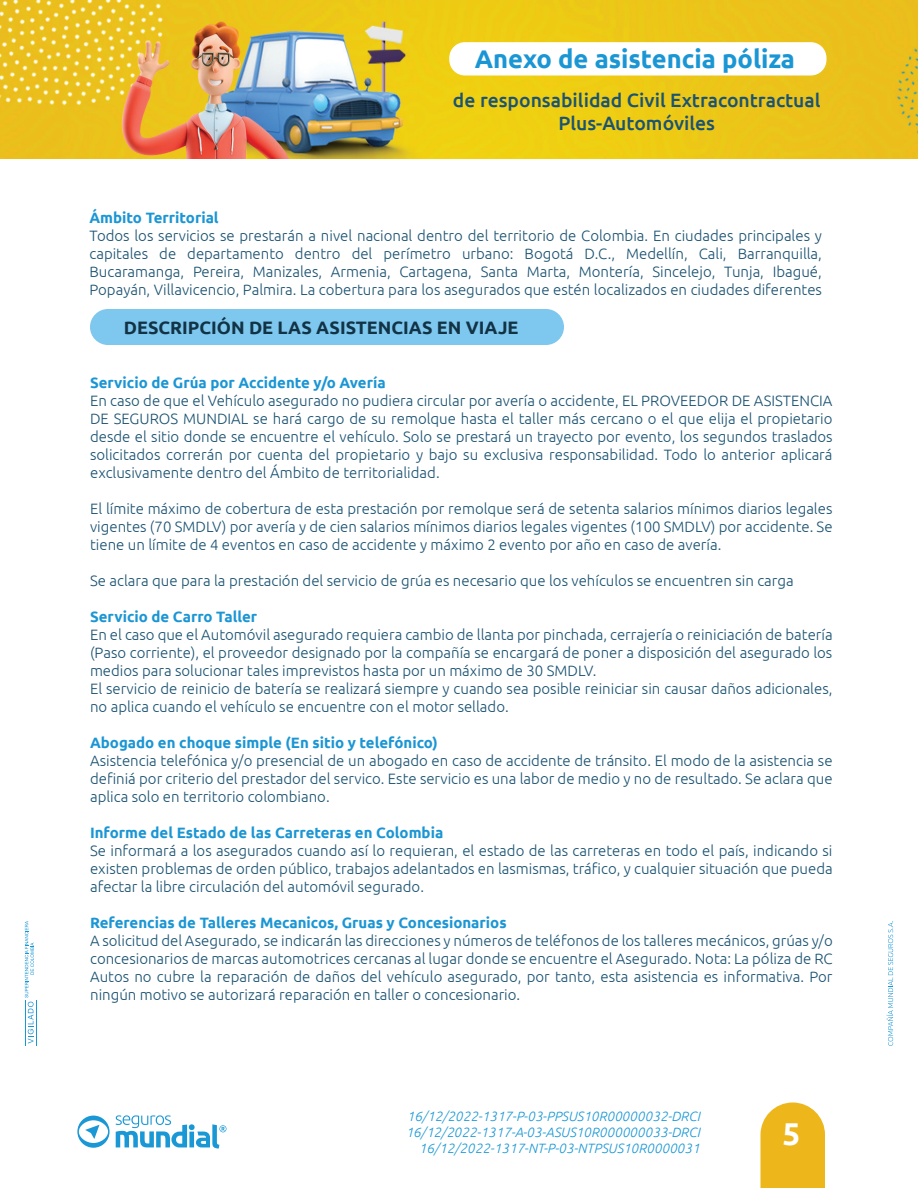
<style>
.page{position:relative;width:918px;height:1188px;background:#fff}
.page>*{position:absolute;margin:0;border:0;box-sizing:border-box;transform-origin:0 0}
.t1{font:700 31.5px "Ubuntu";color:#fff}
.t2{font:700 25.5px "Ubuntu";color:#1b96d4}
.t3{font:500 19.35px/23.2px "Ubuntu";color:#1b5372;text-align:center}
.t4{font:700 18px "Ubuntu";color:#123346}
.t5{font:300 15px/18px "Ubuntu";color:#1b5372;text-align:justify}
.t6{font:700 15px "Ubuntu";color:#1b96d4}
.t7{font:italic 300 13.5px/16.2px "Ubuntu";color:#1a98d5;text-align:right}
</style>
<div class="page">
<div style="left:90px;top:309px;width:474px;height:36px;background:#7ec7ee;border-radius:18px"></div>
<svg style="left:116px;top:1115px;width:111px;height:34px"></svg>
<svg style="left:77px;top:1116px;width:33px;height:32px"></svg>
<svg style="left:760px;top:1102px;width:65px;height:86px;background:#eebc30"></svg>
<img style="left:0;top:0;width:918px;height:159px">
<svg style="left:25px;top:921px;width:9px;height:123px"></svg>
<hr style="left:25px;top:1000px;width:1px;height:46px;background:#1b96d4">
<hr style="left:36px;top:1000px;width:1px;height:46px;background:#1b96d4">
<svg style="left:886px;top:921px;width:7px;height:125px"></svg>
<div style="left:449px;top:42px;width:378px;height:34px;background:#fff;border-radius:16px"></div>
<h2 class="t2" style="left:475px;top:44px;width:322px">Anexo de asistencia póliza</h2>
<p class="t3" style="left:453px;top:88px;width:369px">de responsabilidad Civil Extracontractual<br>Plus-Automóviles</p>
<p class="t6" style="left:89px;top:209px;width:131px">Ámbito Territorial</p>
<p class="t5" style="left:89px;top:226px;width:734px">Todos los servicios se prestarán a nivel nacional dentro del territorio de Colombia. En ciudades principales y capitales de departamento dentro del perímetro urbano: Bogotá D.C., Medellín, Cali, Barranquilla, Bucaramanga, Pereira, Manizales, Armenia, Cartagena, Santa Marta, Montería, Sincelejo, Tunja, Ibagué, Popayán, Villavicencio, Palmira. La cobertura para los asegurados que estén localizados en ciudades diferentes</p>
<p class="t4" style="left:124px;top:316px;width:396px">DESCRIPCIÓN DE LAS ASISTENCIAS EN VIAJE</p>
<p class="t6" style="left:90px;top:374px;width:297px">Servicio de Grúa por Accidente y/o Avería</p>
<p class="t5" style="left:90px;top:391px;width:744px">En caso de que el Vehículo asegurado no pudiera circular por avería o accidente, EL PROVEEDOR DE ASISTENCIA DE SEGUROS MUNDIAL se hará cargo de su remolque hasta el taller más cercano o el que elija el propietario desde el sitio donde se encuentre el vehículo. Solo se prestará un trayecto por evento, los segundos traslados solicitados correrán por cuenta del propietario y bajo su exclusiva responsabilidad. Todo lo anterior aplicará exclusivamente dentro del Ámbito de territorialidad.</p>
<p class="t5" style="left:90px;top:499px;width:744px">El límite máximo de cobertura de esta prestación por remolque será de setenta salarios mínimos diarios legales vigentes (70 SMDLV) por avería y de cien salarios mínimos diarios legales vigentes (100 SMDLV) por accidente. Se tiene un límite de 4 eventos en caso de accidente y máximo 2 evento por año en caso de avería.</p>
<p class="t5" style="left:90px;top:571px;width:705px">Se aclara que para la prestación del servicio de grúa es necesario que los vehículos se encuentren sin carga</p>
<p class="t6" style="left:90px;top:608px;width:169px">Servicio de Carro Taller</p>
<p class="t5" style="left:90px;top:625px;width:744px;text-align:left">En el caso que el Automóvil asegurado requiera cambio de llanta por pinchada, cerrajería o reiniciación de batería (Paso corriente), el proveedor designado por la compañía se encargará de poner a disposición del asegurado los medios para solucionar tales imprevistos hasta por un máximo de 30 SMDLV.<br>El servicio de reinicio de batería se realizará siempre y cuando sea posible reiniciar sin causar daños adicionales, no aplica cuando el vehículo se encuentre con el motor sellado.</p>
<p class="t6" style="left:90px;top:734px;width:349px">Abogado en choque simple (En sitio y telefónico)</p>
<p class="t5" style="left:90px;top:751px;width:744px">Asistencia telefónica y/o presencial de un abogado en caso de accidente de tránsito. El modo de la asistencia se definiá por criterio del prestador del servico. Este servicio es una labor de medio y no de resultado. Se aclara que aplica solo en territorio colombiano.</p>
<p class="t6" style="left:90px;top:824px;width:355px">Informe del Estado de las Carreteras en Colombia</p>
<p class="t5" style="left:90px;top:841px;width:744px">Se informará a los asegurados cuando así lo requieran, el estado de las carreteras en todo el país, indicando si existen problemas de orden público, trabajos adelantados en lasmismas, tráfico, y cualquier situación que pueda afectar la libre circulación del automóvil segurado.</p>
<p class="t6" style="left:90px;top:914px;width:418px">Referencias de Talleres Mecanicos, Gruas y Concesionarios</p>
<p class="t5" style="left:90px;top:931px;width:744px">A solicitud del Asegurado, se indicarán las direcciones y números de teléfonos de los talleres mecánicos, grúas y/o concesionarios de marcas automotrices cercanas al lugar donde se encuentre el Asegurado. Nota: La póliza de RC Autos no cubre la reparación de daños del vehículo asegurado, por tanto, esta asistencia es informativa. Por ningún motivo se autorizará reparación en taller o concesionario.</p>
<p class="t7" style="left:406px;top:1107px;width:296px">16/12/2022-1317-P-03-PPSUS10R00000032-DRCI<br>16/12/2022-1317-A-03-ASUS10R000000033-DRCI<br>16/12/2022-1317-NT-P-03-NTPSUS10R0000031</p>
<h1 class="t1" style="left:782px;top:1115px;width:19px">5</h1>
</div>
